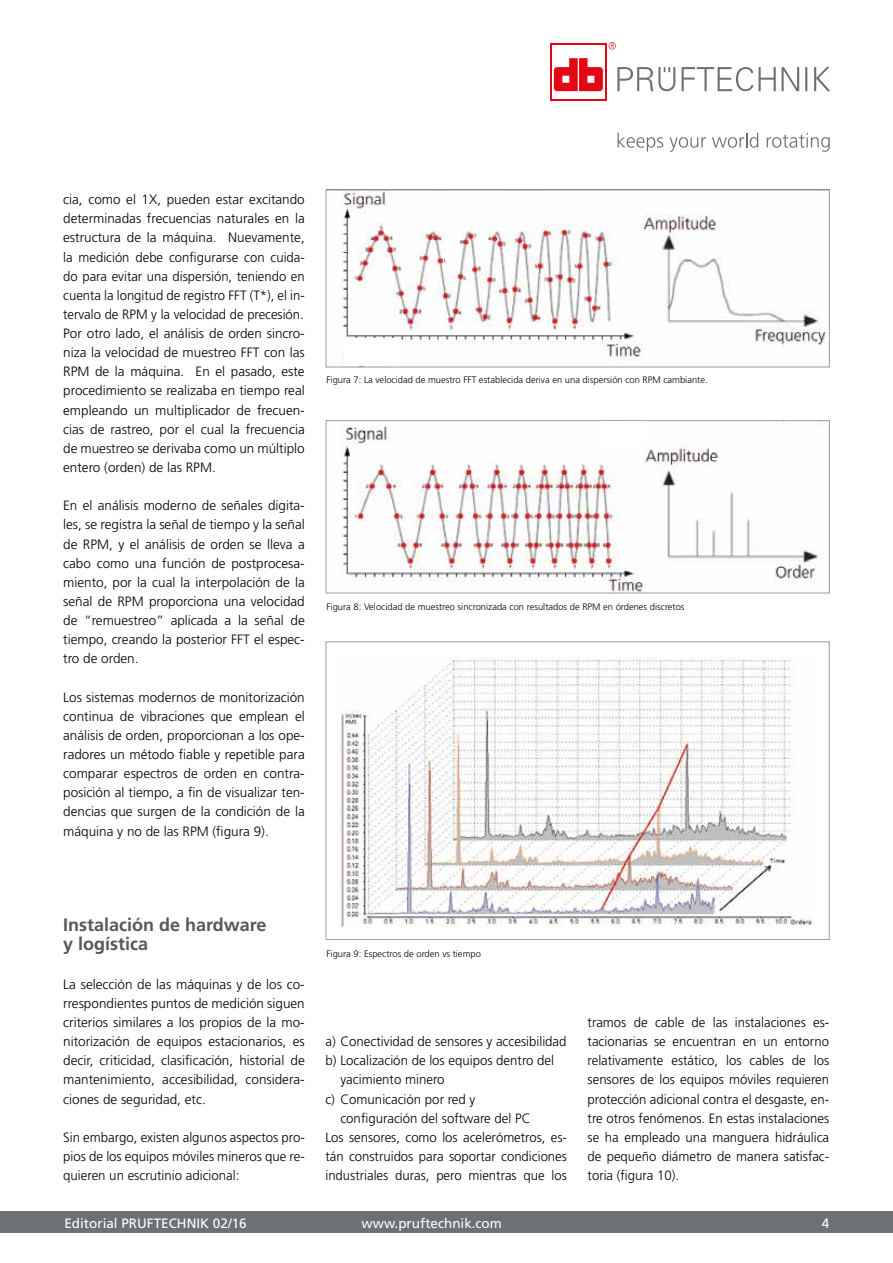
<style>
.page{position:relative;width:893px;height:1263px;background:#fff}
.page>*{position:absolute;margin:0;border:0;box-sizing:border-box;transform-origin:0 0}
.t1{font:700 18px/19.2px "Frutiger";color:#575756}
.t2{font:300 13.5px/19.2px "Frutiger";color:#000;text-align:justify}
.t3{font:13.5px "Frutiger";color:#fff}
.t4{font:300 9.3px "Frutiger";color:#000}
</style>
<div class="page">
<div style="left:0;top:1211px;width:893px;height:22px;background:#6c7175"></div>
<img style="left:342px;top:422px;width:477px;height:169px">
<div style="left:326px;top:420px;width:504px;height:173px;border:1px solid #9d9d9c"></div>
<div style="left:601px;top:421px;width:43px;height:28px;background:#fff"></div>
<img style="left:341px;top:191px;width:485px;height:170px">
<div style="left:326px;top:189px;width:504px;height:178px;border:1px solid #9d9d9c"></div>
<div style="left:344px;top:338px;width:54px;height:28px;background:#fff"></div>
<div style="left:326px;top:641px;width:504px;height:299px;background:#fff;border:1px solid #9d9d9c"></div>
<img style="left:338px;top:657px;width:475px;height:270px">
<svg style="left:609px;top:42px;width:7px;height:7px"></svg>
<svg style="left:617px;top:67px;width:213px;height:24px"></svg>
<hr style="left:550px;top:44px;width:56px;height:1px;background:#e30613">
<hr style="left:550px;top:44px;width:2px;height:57px;background:#e30613">
<hr style="left:605px;top:44px;width:1px;height:57px;background:#e30613">
<hr style="left:550px;top:99px;width:56px;height:2px;background:#e30613">
<svg style="left:554px;top:58px;width:49px;height:33px"></svg>
<svg style="left:618px;top:133px;width:45px;height:19px"></svg>
<svg style="left:669px;top:137px;width:37px;height:15px"></svg>
<svg style="left:712px;top:133px;width:46px;height:15px"></svg>
<svg style="left:767px;top:133px;width:63px;height:19px"></svg>
<p class="t2" style="left:63px;top:190px;width:243px">cia, como el 1X, pueden estar excitando determinadas frecuencias naturales en la estructura de la máquina. Nuevamente, la medición debe configurarse con cuida&shy;do para evitar una dispersión, teniendo en cuenta la longitud de registro FFT (T*), el in&shy;tervalo de RPM y la velocidad de precesión.<br>Por otro lado, el análisis de orden sincro&shy;niza la velocidad de muestreo FFT con las RPM de la máquina. En el pasado, este procedimiento se realizaba en tiempo real empleando un multiplicador de frecuen&shy;cias de rastreo, por el cual la frecuencia de muestreo se derivaba como un múltiplo entero (orden) de las RPM.</p>
<p class="t2" style="left:63px;top:496px;width:243px">En el análisis moderno de señales digita&shy;les, se registra la señal de tiempo y la señal de RPM, y el análisis de orden se lleva a cabo como una función de postprocesa&shy;miento, por la cual la interpolación de la señal de RPM proporciona una velocidad de “remuestreo” aplicada a la señal de tiempo, creando la posterior FFT el espec&shy;tro de orden.</p>
<p class="t2" style="left:63px;top:687px;width:243px">Los sistemas modernos de monitorización continua de vibraciones que emplean el análisis de orden, proporcionan a los ope&shy;radores un método fiable y repetible para comparar espectros de orden en contra&shy;posición al tiempo, a fin de visualizar ten&shy;dencias que surgen de la condición de la máquina y no de las RPM (figura 9).</p>
<p class="t4" style="left:326px;top:375px;width:383px">Figura 7: La velocidad de muestro FFT establecida deriva en una dispersión con RPM cambiante.</p>
<p class="t4" style="left:326px;top:601px;width:360px">Figura 8: Velocidad de muestreo sincronizada con resultados de RPM en órdenes discretos</p>
<h1 class="t1" style="left:63px;top:915px;width:205px">Instalación de hardware y logística</h1>
<p class="t2" style="left:63px;top:975px;width:243px">La selección de las máquinas y de los co&shy;rrespondientes puntos de medición siguen criterios similares a los propios de la mo&shy;nitorización de equipos estacionarios, es decir, criticidad, clasificación, historial de mantenimiento, accesibilidad, considera&shy;ciones de seguridad, etc.</p>
<p class="t2" style="left:63px;top:1128px;width:243px">Sin embargo, existen algunos aspectos pro&shy;pios de los equipos móviles mineros que re&shy;quieren un escrutinio adicional:</p>
<p class="t4" style="left:326px;top:948px;width:156px">Figura 9: Espectros de orden vs tiempo</p>
<p class="t2" style="left:325px;top:1032px;width:243px">a) Conectividad de sensores y accesibilidad</p>
<p class="t2" style="left:325px;top:1051px;width:230px">b) Localización de los equipos dentro del</p>
<p class="t2" style="left:340px;top:1070px;width:106px">yacimiento minero</p>
<p class="t2" style="left:325px;top:1089px;width:152px">c) Comunicación por red y</p>
<p class="t2" style="left:340px;top:1108px;width:192px">configuración del software del PC</p>
<p class="t2" style="left:325px;top:1128px;width:243px">Los sensores, como los acelerómetros, es-</p>
<p class="t2" style="left:325px;top:1147px;width:243px">tán construidos para soportar condiciones</p>
<p class="t2" style="left:325px;top:1166px;width:243px">industriales duras, pero mientras que los</p>
<p class="t2" style="left:588px;top:1013px;width:243px">tramos de cable de las instalaciones es&shy;tacionarias se encuentran en un entorno relativamente estático, los cables de los sensores de los equipos móviles requieren protección adicional contra el desgaste, en&shy;tre otros fenómenos. En estas instalaciones se ha empleado una manguera hidráulica de pequeño diámetro de manera satisfac&shy;toria (figura 10).</p>
<p class="t3" style="left:64px;top:1215px;width:184px">Editorial PRUFTECHNIK 02/16</p>
<p class="t3" style="left:362px;top:1215px;width:142px">www.pruftechnik.com</p>
<p class="t3" style="left:822px;top:1215px;width:9px">4</p>
</div>
